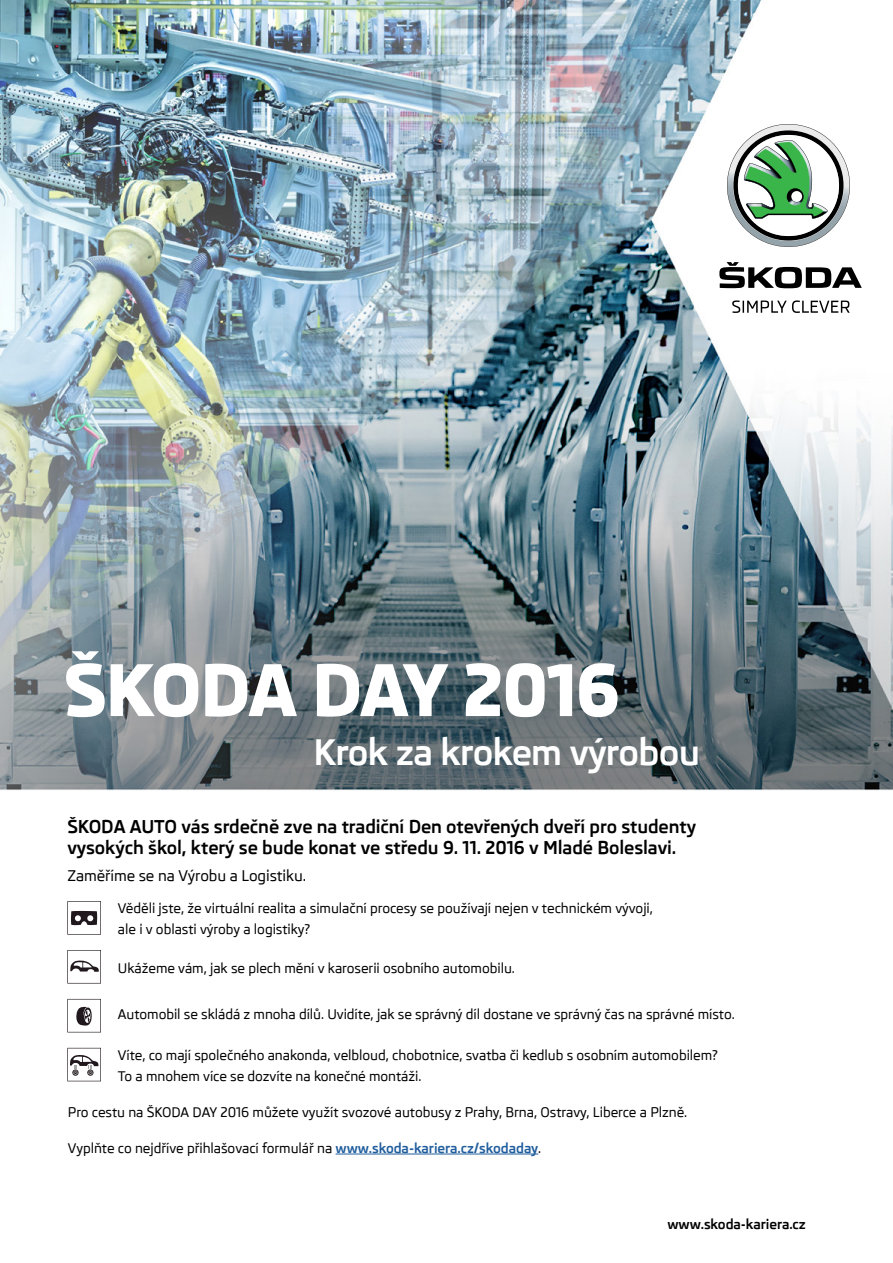
<style>
.page{position:relative;width:893px;height:1263px;background:#fff}
.page>*{position:absolute;margin:0;border:0;box-sizing:border-box;transform-origin:0 0}
.t1{font:800 72px "Skoda Pro";letter-spacing:-.02em;color:#fff}
.t2{font:700 35.7px "Skoda Pro";letter-spacing:-.02em;color:#fff}
.t3{font:700 18px/21.6px "Skoda Pro";letter-spacing:-.005em;color:#000}
.t4{font:500 15px "Skoda Pro";letter-spacing:-.005em;color:#000}
.t5{font:500 13.5px/21px "Skoda Pro";letter-spacing:-.005em;color:#000}
.t6{font:700 13.5px "Skoda Pro";letter-spacing:-.005em;color:#000}
.s1{font-weight:700;color:#215e9e}
</style>
<div class="page">
<img style="left:0;top:0;width:893px;height:1155px">
<hr style="left:336px;top:1154px;width:202px;height:1px;background:#215e9e">
<svg style="left:67px;top:950px;width:34px;height:33px"></svg>
<svg style="left:67px;top:901px;width:34px;height:34px"></svg>
<svg style="left:67px;top:999px;width:34px;height:33px"></svg>
<svg style="left:67px;top:1048px;width:34px;height:33px"></svg>
<svg style="left:727px;top:124px;width:123px;height:123px"></svg>
<div style="left:791px;top:191px;width:11px;height:11px;background:#fff;border-radius:50%"></div>
<svg style="left:719px;top:262px;width:143px;height:26px"></svg>
<svg style="left:732px;top:300px;width:118px;height:13px"></svg>
<h1 class="t1" style="left:64px;top:648px;width:558px">ŠKODA DAY 2016</h1>
<h2 class="t2" style="left:313px;top:731px;width:388px">Krok za krokem výrobou</h2>
<h3 class="t3" style="left:67px;top:816px;width:630px">ŠKODA AUTO vás srdečně zve na tradiční Den otevřených dveří pro studenty vysokých škol, který se bude konat ve středu 9. 11. 2016 v Mladé Boleslavi.</h3>
<p class="t4" style="left:67px;top:867px;width:240px">Zaměříme se na Výrobu a Logistiku.</p>
<p class="t5" style="left:118px;top:898px;width:537px">Věděli jste, že virtuální realita a simulační procesy se používají nejen v technickém vývoji, ale i v oblasti výroby a logistiky?</p>
<p class="t5" style="left:118px;top:958px;width:398px">Ukážeme vám, jak se plech mění v karoserii osobního automobilu.</p>
<p class="t5" style="left:118px;top:1004px;width:618px">Automobil se skládá z mnoha dílů. Uvidíte, jak se správný díl dostane ve správný čas na správné místo.</p>
<p class="t5" style="left:118px;top:1045px;width:602px">Víte, co mají společného anakonda, velbloud, chobotnice, svatba či kedlub s osobním automobilem?<br>To a mnohem více se dozvíte na konečné montáži.</p>
<p class="t5" style="left:68px;top:1102px;width:621px">Pro cestu na ŠKODA DAY 2016 můžete využít svozové autobusy z Prahy, Brna, Ostravy, Liberce a Plzně.</p>
<p class="t5" style="left:68px;top:1138px;width:475px">Vyplňte co nejdříve přihlašovací formulář na <span class="s1">www.skoda-kariera.cz/skodaday</span>.</p>
<p class="t6" style="left:667px;top:1216px;width:140px">www.skoda-kariera.cz</p>
</div>
